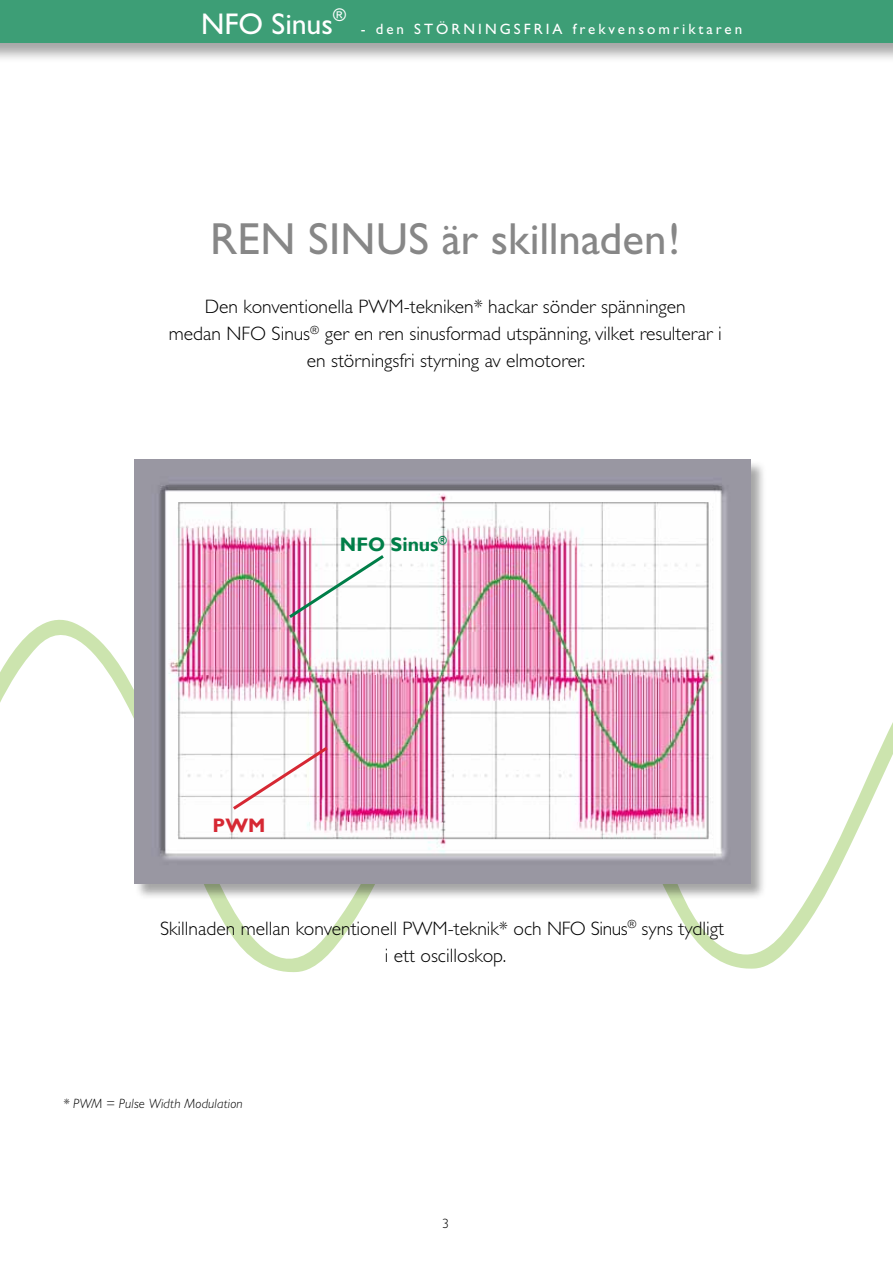
<style>
.page{position:relative;width:893px;height:1263px;background:#fff}
.page>*{position:absolute;margin:0;border:0;box-sizing:border-box;transform-origin:0 0}
.t1{font:45px "Gill Alt One";color:#878787}
.t2{font:30px "Gill Alt One";color:#fff}
.t3{font:300 19.5px/27px "Gill Alt One";color:#000;text-align:center}
.t4{font:700 19.5px "Gill Sans";color:#007e48}
.t5{font:700 19.5px "Gill Sans";color:#d62833}
.t6{font:15px "Gill Alt One";letter-spacing:.2em;color:#fff}
.t7{font:italic 300 13.5px "Gill Alt One";letter-spacing:.01em;color:#000}
.t8{font:300 13.5px "Gill Alt One";color:#000}
</style>
<div class="page">
<svg style="left:0;top:619px;width:134px;height:100px"></svg>
<svg style="left:211px;top:900px;width:156px;height:72px"></svg>
<svg style="left:670px;top:722px;width:223px;height:247px"></svg>
<div style="left:0;top:0;width:893px;height:63px;background:#000;opacity:.35"></div>
<div style="left:0;top:0;width:893px;height:42px;background:#3d9e76"></div>
<div style="left:134px;top:460px;width:633px;height:440px;background:#000;opacity:.35"></div>
<img style="left:134px;top:459px;width:617px;height:425px">
<svg style="left:286px;top:552px;width:101px;height:69px"></svg>
<svg style="left:230px;top:744px;width:101px;height:68px"></svg>
<h2 class="t2" style="left:201px;top:7px;width:147px">NFO Sinus<sup>®</sup></h2>
<p class="t6" style="left:361px;top:20px;width:383px">- den STÖRNINGSFRIA frekvensomriktaren</p>
<h1 class="t1" style="left:210px;top:213px;width:472px">REN SINUS är skillnaden!</h1>
<p class="t3" style="left:169px;top:293px;width:554px">Den konventionella PWM-tekniken* hackar sönder spänningen<br>medan NFO Sinus<sup>®</sup> ger en ren sinusformad utspänning, vilket resulterar i en störningsfri styrning av elmotorer.</p>
<p class="t4" style="left:340px;top:532px;width:109px">NFO Sinus<sup>®</sup></p>
<p class="t5" style="left:213px;top:814px;width:54px">PWM</p>
<p class="t3" style="left:160px;top:914px;width:565px">Skillnaden mellan konventionell PWM-teknik* och NFO Sinus<sup>®</sup> syns tydligt i ett oscilloskop.</p>
<p class="t7" style="left:63px;top:1095px;width:181px">* PWM = Pulse Width Modulation</p>
<p class="t8" style="left:442px;top:1216px;width:8px">3</p>
</div>
